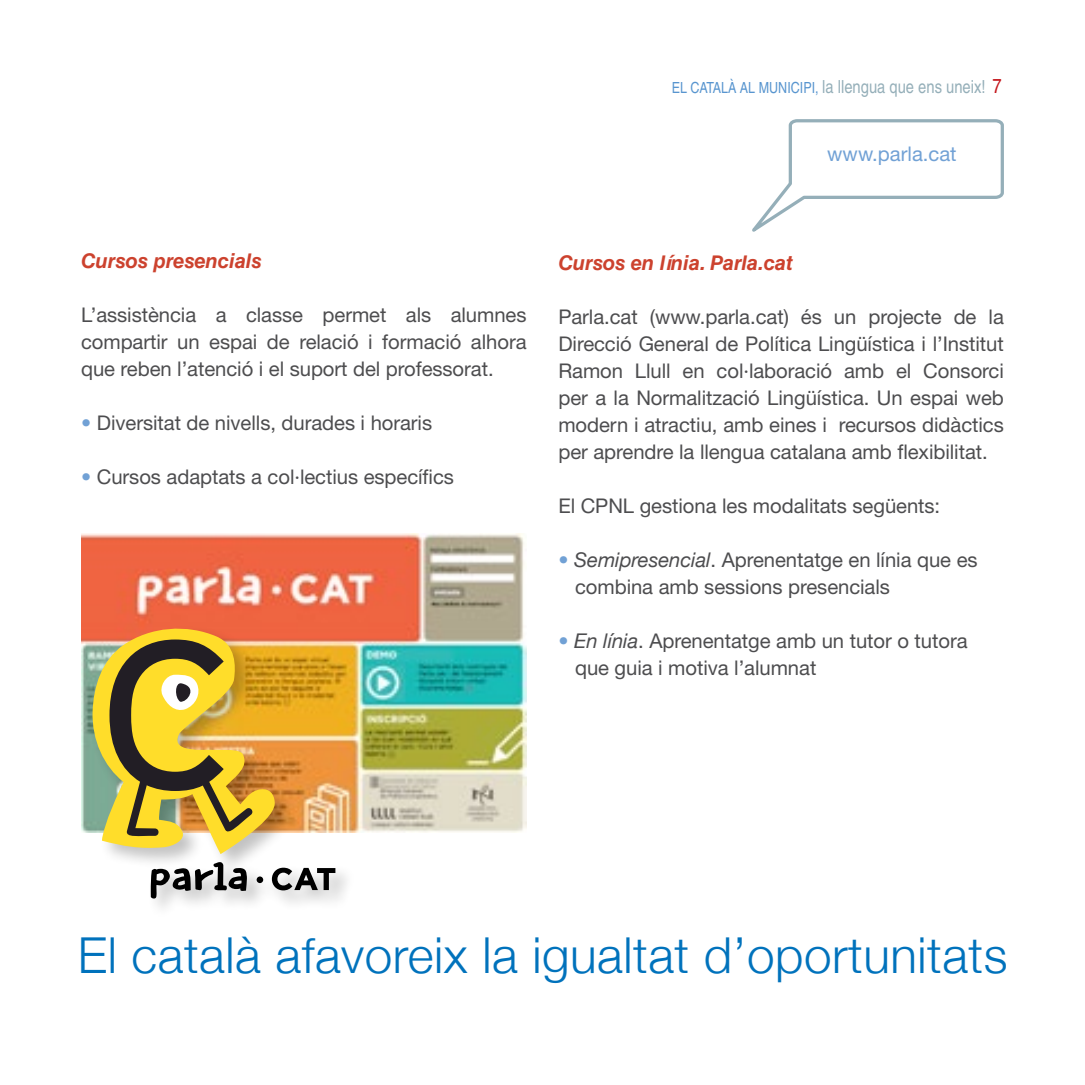
<style>
.page{position:relative;width:1085px;height:1085px;background:#fff}
.page>*{position:absolute;margin:0;border:0;box-sizing:border-box;transform-origin:0 0}
.t1{font:300 49.5px "Helvetica Neue";letter-spacing:.01em;color:#0072bc}
.t2{font:20.25px/27px "Helvetica Neue";letter-spacing:-.005em;color:#4d4d4f;text-align:justify}
.t3{font:italic 700 20.25px "Helvetica LT Std";letter-spacing:-.005em;color:#cc422e}
.t4{font:20.25px "Helvetica Neue";color:#71a1d5}
.t5{font:condensed 18px "Helvetica";color:#95afb9}
.s1{font-size:15.3px;color:#5895cf}
.s2{font-size:20.25px;color:#c4161c}
.s3{color:#71a1d5}
.s4{font-style:italic}
</style>
<div class="page">
<img style="left:81px;top:533px;width:445px;height:299px">
<svg style="left:752px;top:119px;width:252px;height:113px"></svg>
<div style="left:90px;top:625px;width:267px;height:293px;background:#000;opacity:.24"></div>
<img style="left:92px;top:623px;width:183px;height:231px">
<div style="left:256px;top:876px;width:7px;height:6px;background:#000;border-radius:50%"></div>
<svg style="left:151px;top:862px;width:96px;height:36px"></svg>
<svg style="left:272px;top:867px;width:63px;height:23px"></svg>
<p class="t5" style="left:671px;top:77px;width:331px"><span class="s1">EL CATALÀ AL MUNICIPI,</span> la llengua que ens uneix! <span class="s2">7</span></p>
<p class="t4" style="left:827px;top:142px;width:131px">www.parla.cat</p>
<p class="t3" style="left:81px;top:248px;width:182px">Cursos presencials</p>
<p class="t2" style="left:81px;top:300px;width:447px">L’assistència a classe permet als alumnes compartir un espai de relació i formació alhora que reben l’atenció i el suport del professorat.</p>
<p class="t2" style="left:81px;top:408px;width:352px"><span class="s3">•</span> Diversitat de nivells, durades i horaris</p>
<p class="t2" style="left:81px;top:462px;width:374px"><span class="s3">•</span> Cursos adaptats a col·lectius específics</p>
<p class="t3" style="left:558px;top:250px;width:236px">Cursos en línia. Parla.cat</p>
<p class="t2" style="left:558px;top:303px;width:447px">Parla.cat (www.parla.cat) és un projecte de la Direcció General de Política Lingüística i l’Institut Ramon Llull en col·laboració amb el Consorci per a la Normalització Lingüística. Un espai web modern i atractiu, amb eines i recursos didàctics per aprendre la llengua catalana amb flexibilitat.</p>
<p class="t2" style="left:558px;top:492px;width:383px">El CPNL gestiona les modalitats següents:</p>
<p class="t2" style="left:575px;top:546px;width:404px;text-indent:-17px"><span class="s3">•</span> <span class="s4">Semipresencial</span>. Aprenentatge en línia que es combina amb sessions presencials</p>
<p class="t2" style="left:575px;top:627px;width:394px;text-indent:-17px"><span class="s3">•</span> <span class="s4">En línia</span>. Aprenentatge amb un tutor o tutora que guia i motiva l’alumnat</p>
<h1 class="t1" style="left:78px;top:915px;width:931px">El català afavoreix la igualtat d’oportunitats</h1>
</div>
